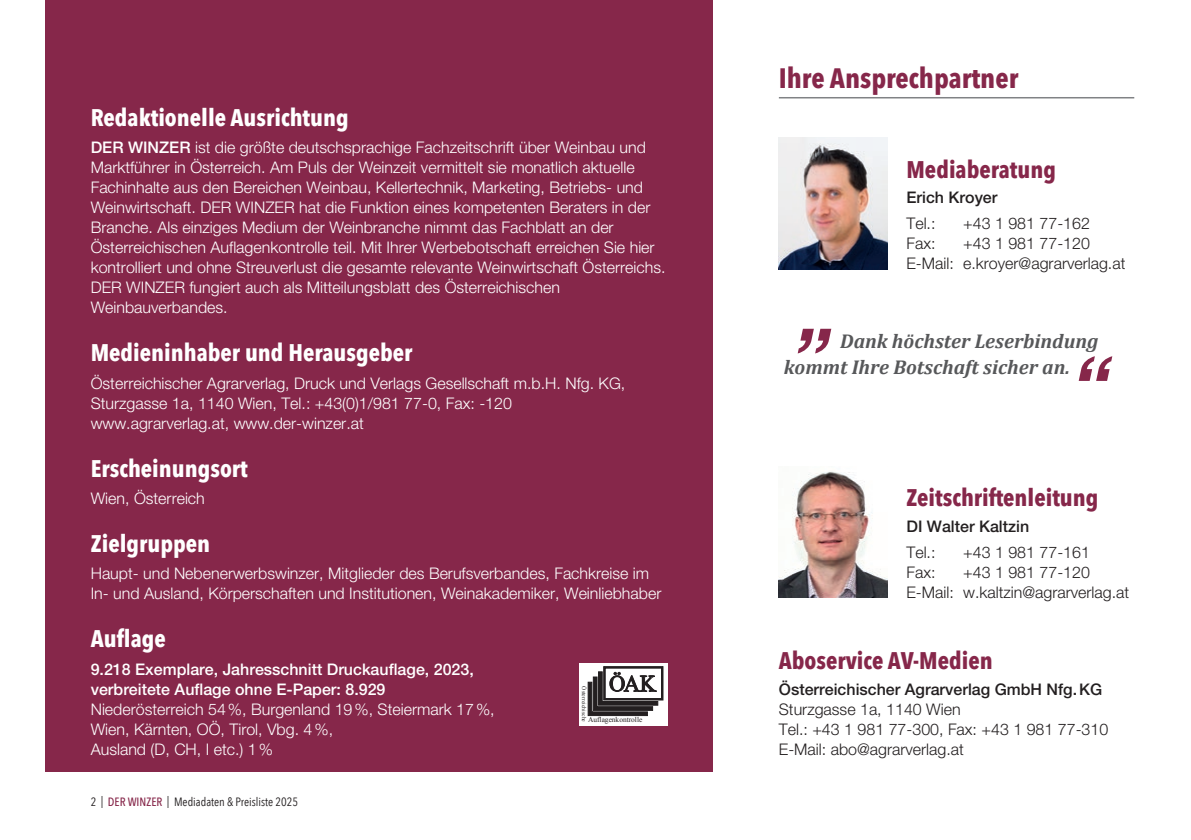
<style>
.page{position:relative;width:1191px;height:840px;background:#fff}
.page>*{position:absolute;margin:0;border:0;box-sizing:border-box;transform-origin:0 0}
.t1{font:700 28px "Avenir Next Condensed";color:#86274a}
.t2{font:700 24px "Avenir Next Condensed";color:#fff}
.t3{font:700 24px "Avenir Next Condensed";color:#86274a}
.t4{font:22.4px "Times New Roman";color:#231f20}
.t5{font:italic 700 20px/26px "Cambria";color:#57585a}
.t6{font:300 16px/20px "Helvetica Neue LT Std";color:#fff}
.t7{font:300 16px/20px "Helvetica Neue LT Std";color:#231f20}
.t8{font:500 16px/20px "Helvetica Neue LT Std";color:#fff}
.t9{font:500 16px "Helvetica Neue LT Std";color:#231f20}
.t10{font:12px "Avenir Next Condensed";color:#231f20}
.t11{font:7.4px "Times New Roman";color:#231f20}
.t12{font:5.8px "Times New Roman";color:#231f20}
.s1{font-weight:500}
.s2{font-size:23px}
.s3{font-size:23.2px}
.s4{font-weight:500;color:#86274a}
</style>
<div class="page">
<div style="left:45px;top:0;width:667px;height:771px;background:#86274a"></div>
<div style="left:579px;top:663px;width:89px;height:62px;background:#fff"></div>
<svg style="left:588px;top:666px;width:75px;height:49px"></svg>
<hr style="left:779px;top:97px;width:355px;height:1px;background:#808285">
<img style="left:779px;top:137px;width:108px;height:132px">
<img style="left:779px;top:471px;width:108px;height:126px">
<svg style="left:797px;top:328px;width:34px;height:25px"></svg>
<svg style="left:1078px;top:356px;width:34px;height:25px"></svg>
<h2 class="t2" style="left:91px;top:102px;width:259px">Redaktionelle Ausrichtung</h2>
<p class="t6" style="left:91px;top:137px;width:576px"><span class="s1">DER WINZER</span> ist die größte deutschsprachige Fachzeitschrift über Weinbau und Marktführer in Österreich. Am Puls der Weinzeit vermittelt sie monatlich aktuelle Fachinhalte aus den Bereichen Weinbau, Kellertechnik, Marketing, Betriebs- und Weinwirtschaft. DER WINZER hat die Funktion eines kompetenten Beraters in der Branche. Als einziges Medium der Weinbranche nimmt das Fachblatt an der Österreichischen Auflagenkontrolle teil. Mit Ihrer Werbebotschaft erreichen Sie hier kontrolliert und ohne Streuverlust die gesamte relevante Weinwirtschaft Österreichs.<br>DER WINZER fungiert auch als Mitteilungsblatt des Österreichischen Weinbauverbandes.</p>
<h2 class="t2" style="left:91px;top:338px;width:323px">Medieninhaber und Herausgeber</h2>
<p class="t6" style="left:91px;top:372px;width:536px">Österreichischer Agrarverlag, Druck und Verlags Gesellschaft m.b.H. Nfg. KG,<br>Sturzgasse 1a, 1140 Wien, Tel.: +43(0)1/981 77-0, Fax: -120 www.agrarverlag.at, www.der-winzer.at</p>
<h2 class="t2" style="left:91px;top:453px;width:158px">Erscheinungsort</h2>
<p class="t6" style="left:91px;top:487px;width:116px">Wien, Österreich</p>
<h2 class="t2" style="left:91px;top:528px;width:121px">Zielgruppen</h2>
<p class="t6" style="left:91px;top:563px;width:572px">Haupt- und Nebenerwerbswinzer, Mitglieder des Berufsverbandes, Fachkreise im<br>In- und Ausland, Körperschaften und Institutionen, Weinakademiker, Weinliebhaber</p>
<h2 class="t2" style="left:91px;top:624px;width:77px">Auflage</h2>
<p class="t8" style="left:91px;top:658px;width:384px">9.218 Exemplare, Jahresschnitt Druckauflage, 2023, verbreitete Auflage ohne E-Paper: 8.929</p>
<p class="t6" style="left:91px;top:698px;width:405px">Niederösterreich 54%, Burgenland 19%, Steiermark 17%,<br>Wien, Kärnten, OÖ, Tirol, Vbg. 4%,<br>Ausland (D, CH, I etc.) 1%</p>
<h3 class="t4" style="left:609px;top:668px;width:49px">Ö<span class="s2">A</span><span class="s3">K</span></h3>
<p class="t11" style="left:588px;top:714px;width:56px">Auflagenkontrolle</p>
<p class="t12" style="left:588px;top:686px;width:37px;rotate:90deg">Österreichische</p>
<p class="t10" style="left:91px;top:791px;width:209px">2 | <span class="s4">DER WINZER</span> | Mediadaten &amp; Preisliste 2025</p>
<h1 class="t1" style="left:779px;top:61px;width:241px">Ihre Ansprechpartner</h1>
<h2 class="t3" style="left:906px;top:154px;width:151px">Mediaberatung</h2>
<p class="t9" style="left:906px;top:188px;width:93px">Erich Kroyer</p>
<p class="t7" style="left:906px;top:213px;width:31px">Tel.:</p>
<p class="t7" style="left:963px;top:213px;width:128px">+43 1 981 77-162</p>
<p class="t7" style="left:906px;top:233px;width:31px">Fax:</p>
<p class="t7" style="left:906px;top:233px;width:220px;text-indent:57px">+43 1 981 77-120<br>E-Mail: e.kroyer@agrarverlag.at</p>
<p class="t5" style="left:784px;top:327px;width:316px;text-indent:56px">Dank höchster Leserbindung kommt Ihre Botschaft sicher an.</p>
<h2 class="t3" style="left:906px;top:483px;width:193px">Zeitschriftenleitung</h2>
<p class="t9" style="left:906px;top:516px;width:124px">DI Walter Kaltzin</p>
<p class="t7" style="left:906px;top:541px;width:31px">Tel.:</p>
<p class="t7" style="left:963px;top:541px;width:128px">+43 1 981 77-161</p>
<p class="t7" style="left:906px;top:561px;width:31px">Fax:</p>
<p class="t7" style="left:906px;top:561px;width:224px;text-indent:57px">+43 1 981 77-120<br>E-Mail: w.kaltzin@agrarverlag.at</p>
<h2 class="t3" style="left:779px;top:645px;width:215px">Aboservice AV-Medien</h2>
<p class="t9" style="left:779px;top:679px;width:325px">Österreichischer Agrarverlag GmbH Nfg.KG</p>
<p class="t7" style="left:779px;top:698px;width:331px">Sturzgasse 1a, 1140 Wien<br>Tel.: +43 1 981 77-300, Fax: +43 1 981 77-310<br>E-Mail: abo@agrarverlag.at</p>
</div>
